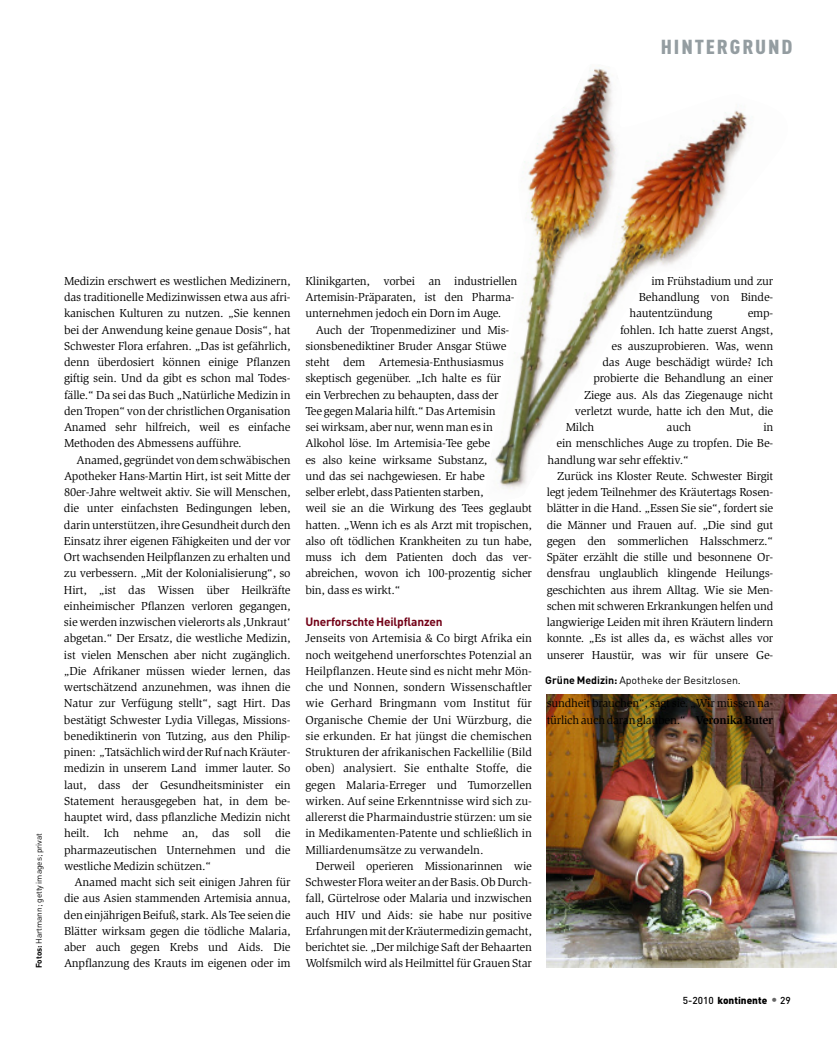
<style>
.page{position:relative;width:837px;height:1049px;background:#fff}
.page>*{position:absolute;margin:0;border:0;box-sizing:border-box;transform-origin:0 0}
.t1{font:900 20px "DIN Cond";letter-spacing:.085em;color:#949da1;scale:1.1 1}
.t2{font:11.88px/16.2px "Slimbach Std";letter-spacing:-.015em;color:#000;text-align:justify}
.t3{font:700 11.88px "DIN Pro";letter-spacing:-.015em;color:#720016}
.t4{font:10.62px "DIN Pro";color:#000}
.t5{font:900 10px "DIN Pro";color:#000}
.t6{font:8.12px "DIN Pro";color:#000}
.s1{font-weight:700}
.s2{font-weight:500}
.s3{font-weight:500;font-size:12.5px;color:#666}
</style>
<div class="page">
<img style="left:546px;top:694px;width:290px;height:273px">
<img style="left:494px;top:68px;width:253px;height:421px">
<h1 class="t1" style="left:660px;top:35px;width:121px">HINTERGRUND</h1>
<p class="t6" style="left:34px;top:968px;width:137px;rotate:-90deg"><span class="s1">Fotos:</span> Hartmann; getty images; privat</p>
<p class="t2" style="left:64px;top:274px;width:228px">Medizin erschwert es westlichen Medizinern, das traditionelle Medizinwissen etwa aus afri&shy;kanischen Kulturen zu nutzen. „Sie kennen bei der Anwendung keine genaue Dosis“, hat Schwester Flora erfahren. „Das ist gefährlich, denn überdosiert können einige Pflanzen giftig sein. Und da gibt es schon mal Todes&shy;fälle.“ Da sei das Buch „Natürliche Medizin in den Tropen“ von der christlichen Organisation Anamed sehr hilfreich, weil es einfache Methoden des Abmessens aufführe.</p>
<p class="t2" style="left:64px;top:452px;width:228px;text-indent:12px">Anamed, gegründetvondemschwäbischen Apotheker Hans-Martin Hirt, ist seit Mitte der 80er-Jahre weltweit aktiv. Sie will Menschen, die unter einfachsten Bedingungen leben, darinunterstützen,ihreGesundheit durchden Einsatz ihrer eigenen Fähigkeiten und der vor Ort wachsenden Heilpflanzen zu erhalten und zu verbessern. „Mit der Kolonialisierung“, so Hirt, „ist das Wissen über Heilkräfte einheimischer Pflanzen verloren gegangen, sie werden inzwischen vielerorts als ,Unkraut‘ abgetan.“ Der Ersatz, die westliche Medizin, ist vielen Menschen aber nicht zugänglich. „Die Afrikaner müssen wieder lernen, das wertschätzend anzunehmen, was ihnen die Natur zur Verfügung stellt“, sagt Hirt. Das bestätigt Schwester Lydia Villegas, Missions&shy;benediktinerin von Tutzing, aus den Philip&shy;pinen: „TatsächlichwirdderRufnachKräuter&shy;medizin in unserem Land immer lauter. So laut, dass der Gesundheitsminister ein Statement herausgegeben hat, in dem be&shy;hauptet wird, dass pflanzliche Medizin nicht heilt. Ich nehme an, das soll die pharmazeutischen Unternehmen und die westliche Medizin schützen.“</p>
<p class="t2" style="left:64px;top:875px;width:228px;text-indent:11px">Anamed macht sich seit einigen Jahren für die aus Asien stammenden Artemisia annua, den einjährigen Beifuß, stark. Als Tee seien die Blätter wirksam gegen die tödliche Malaria, aber auch gegen Krebs und Aids. Die Anpflanzung des Krauts im eigenen oder im</p>
<p class="t2" style="left:305px;top:274px;width:213px;text-align:left">Klinikgarten, vorbei an industriellen<br>Artemisin-Präparaten, ist den Pharma&shy;unternehmen jedoch ein Dorn im Auge.</p>
<p class="t2" style="left:305px;top:322px;width:228px;text-align:left;text-indent:11px">Auch der Tropenmediziner und Mis&shy;sionsbenediktiner Bruder Ansgar Stüwe steht dem Artemesia-Enthusiasmus skeptisch gegenüber. „Ich halte es für<br>ein Verbrechen zu behaupten, dass der<br>Tee gegenMalariahilft.“DasArtemisin<br>sei wirksam, aber nur, wenn man es in Alkohol löse. Im Artemisia-Tee gebe<br>es also keine wirksame Substanz,<br>und das sei nachgewiesen. Er habe<br>selber erlebt, dassPatientenstarben,<br>weil sie an die Wirkung des Tees geglaubt hatten. „Wenn ich es als Arzt mit tropischen, also oft tödlichen Krankheiten zu tun habe, muss ich dem Patienten doch das ver&shy;abreichen, wovon ich 100-prozentig sicher bin, dass es wirkt.“</p>
<p class="t3" style="left:305px;top:615px;width:139px">Unerforschte Heilpflanzen</p>
<p class="t2" style="left:305px;top:631px;width:228px">Jenseits von Artemisia &amp; Co birgt Afrika ein noch weitgehend unerforschtes Potenzial an Heilpflanzen. Heute sind es nicht mehr Mön&shy;che und Nonnen, sondern Wissenschaftler wie Gerhard Bringmann vom Institut für Organische Chemie der Uni Würzburg, die sie erkunden. Er hat jüngst die chemischen Strukturen der afrikanischen Fackellilie (Bild oben) analysiert. Sie enthalte Stoffe, die gegen Malaria-Erreger und Tumorzellen wirken. Auf seine Erkenntnisse wird sich zu&shy;allererst die Pharmaindustrie stürzen: um sie in Medikamenten-Patente und schließlich in Milliardenumsätze zu verwandeln.</p>
<p class="t2" style="left:305px;top:859px;width:228px;text-indent:11px">Derweil operieren Missionarinnen wie SchwesterFloraweiter anderBasis.ObDurch&shy;fall, Gürtelrose oder Malaria und inzwischen auch HIV und Aids: sie habe nur positive ErfahrungenmitderKräutermedizingemacht, berichtet sie. „Der milchige Saft der Behaarten Wolfsmilch wird als Heilmittel für Grauen Star</p>
<p class="t2" style="left:651px;top:274px;width:123px">im Frühstadium und zur</p>
<p class="t2" style="left:638px;top:290px;width:136px">Behandlung von Binde-</p>
<p class="t2" style="left:629px;top:306px;width:84px">hautentzündung</p>
<p class="t2" style="left:747px;top:306px;width:27px">emp-</p>
<p class="t2" style="left:619px;top:322px;width:155px">fohlen. Ich hatte zuerst Angst,</p>
<p class="t2" style="left:611px;top:339px;width:163px">es auszuprobieren. Was, wenn</p>
<p class="t2" style="left:602px;top:355px;width:172px">das Auge beschädigt würde? Ich</p>
<p class="t2" style="left:593px;top:371px;width:181px">probierte die Behandlung an einer</p>
<p class="t2" style="left:584px;top:387px;width:190px">Ziege aus. Als das Ziegenauge nicht</p>
<p class="t2" style="left:574px;top:404px;width:200px">verletzt wurde, hatte ich den Mut, die</p>
<p class="t2" style="left:565px;top:420px;width:30px">Milch</p>
<p class="t2" style="left:666px;top:420px;width:26px">auch</p>
<p class="t2" style="left:763px;top:420px;width:11px">in</p>
<p class="t2" style="left:556px;top:436px;width:218px">ein menschliches Auge zu tropfen. Die Be-</p>
<p class="t2" style="left:547px;top:452px;width:143px">handlung war sehr effektiv.“</p>
<p class="t2" style="left:557px;top:469px;width:217px">Zurück ins Kloster Reute. Schwester Birgit</p>
<p class="t2" style="left:546px;top:485px;width:228px">legt jedem Teilnehmer des Kräutertags Rosen-</p>
<p class="t2" style="left:546px;top:501px;width:228px">blätter in die Hand. „Essen Sie sie“, fordert sie</p>
<p class="t2" style="left:546px;top:517px;width:228px">die Männer und Frauen auf. „Die sind gut</p>
<p class="t2" style="left:546px;top:534px;width:228px">gegen den sommerlichen Halsschmerz.“</p>
<p class="t2" style="left:546px;top:550px;width:228px">Später erzählt die stille und besonnene Or-</p>
<p class="t2" style="left:546px;top:566px;width:228px">densfrau unglaublich klingende Heilungs-</p>
<p class="t2" style="left:546px;top:582px;width:228px">geschichten aus ihrem Alltag. Wie sie Men-</p>
<p class="t2" style="left:546px;top:599px;width:228px">schen mit schweren Erkrankungen helfen und</p>
<p class="t2" style="left:546px;top:615px;width:228px">langwierige Leiden mit ihren Kräutern lindern</p>
<p class="t2" style="left:546px;top:631px;width:228px">konnte. „Es ist alles da, es wächst alles vor</p>
<p class="t2" style="left:546px;top:647px;width:228px">unserer Haustür, was wir für unsere Ge-</p>
<p class="t2" style="left:546px;top:696px;width:228px">sundheit brauchen“, sagt sie. „Wir müssen na&shy;türlichauchdaranglauben.“ <span class="s1">VeronikaButer</span></p>
<p class="t4" style="left:545px;top:673px;width:197px"><span class="s1">Grüne Medizin:</span> Apotheke der Besitzlosen.</p>
<p class="t5" style="left:682px;top:994px;width:109px"><span class="s2">5-2010</span> kontinente <span class="s3">•</span> <span class="s2">29</span></p>
</div>
